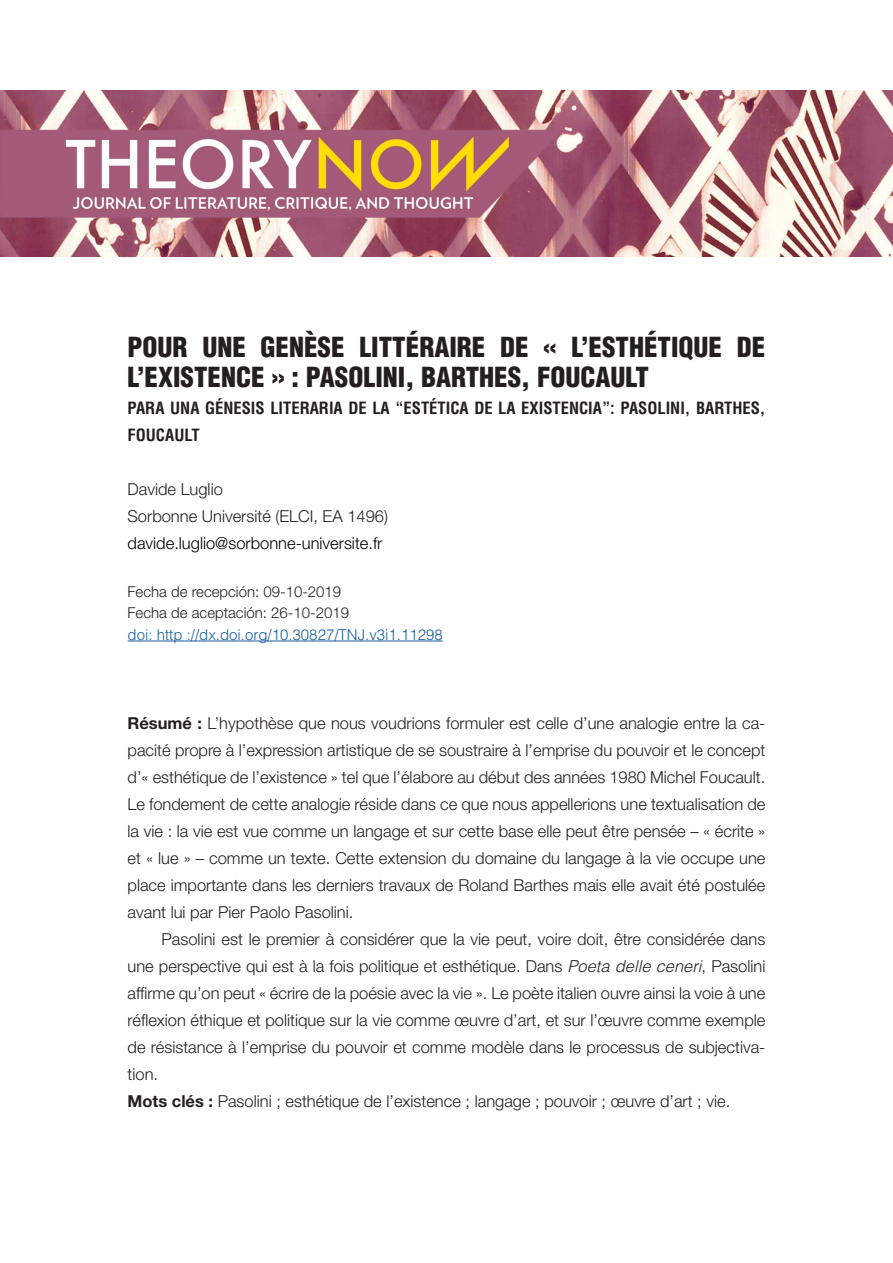
<style>
.page{position:relative;width:893px;height:1263px;background:#fff}
.page>*{position:absolute;margin:0;border:0;box-sizing:border-box;transform-origin:0 0}
.Estilo_de_párrafo_2{font:900 condensed 27px/30px "Helvetica LT Std";color:#231f20}
.texto{font:300 16.5px/27px "Helvetica Neue LT Std";color:#231f20;text-align:justify}
.Estilo_de_párrafo_3{font:700 condensed 16.5px/27px "Helvetica LT Std";color:#231f20}
.texto-2{font:300 16.5px "Helvetica Neue LT Std";color:#000}
.texto-3{font:300 15px "Helvetica Neue LT Std";color:#231f20}
.t1{font:300 15px "Helvetica LT Std";color:#175d9e}
.s1{font-weight:700}
.s2{font-family:"Helvetica LT Std";font-style:italic}
</style>
<div class="page">
<hr style="left:128px;top:641px;width:315px;height:1px;background:#175d9e">
<img style="left:0;top:90px;width:893px;height:167px">
<p class="Estilo_de_párrafo_2" style="left:128px;top:332px;width:639px">POUR UNE GENÈSE LITTÉRAIRE DE « L’ESTHÉTIQUE DE<br>L’EXISTENCE » : PASOLINI, BARTHES, FOUCAULT</p>
<p class="Estilo_de_párrafo_3" style="left:128px;top:395px;width:639px">PARA UNA GÉNESIS LITERARIA DE LA “ESTÉTICA DE LA EXISTENCIA”: PASOLINI, BARTHES,<br>FOUCAULT</p>
<p class="texto" style="left:128px;top:476px;width:97px">Davide Luglio</p>
<p class="texto" style="left:128px;top:503px;width:262px">Sorbonne Université (ELCI, EA 1496)</p>
<p class="texto-2" style="left:128px;top:533px;width:256px">davide.luglio@sorbonne-universite.fr</p>
<p class="texto-3" style="left:128px;top:583px;width:215px">Fecha de recepción: 09-10-2019</p>
<p class="texto-3" style="left:128px;top:604px;width:223px">Fecha de aceptación: 26-10-2019</p>
<p class="t1" style="left:128px;top:625px;width:317px">doi: http ://dx.doi.org/10.30827/TNJ.v3i1.11298</p>
<p class="texto" style="left:128px;top:709px;width:639px"><span class="s1">Résumé :</span> L’hypothèse que nous voudrions formuler est celle d’une analogie entre la ca&shy;pacité propre à l’expression artistique de se soustraire à l’emprise du pouvoir et le concept d’« esthétique de l’existence » tel que l’élabore au début des années 1980 Michel Foucault.<br>Le fondement de cette analogie réside dans ce que nous appellerions une textualisation de la vie : la vie est vue comme un langage et sur cette base elle peut être pensée – « écrite » et « lue » – comme un texte. Cette extension du domaine du langage à la vie occupe une place importante dans les derniers travaux de Roland Barthes mais elle avait été postulée avant lui par Pier Paolo Pasolini.</p>
<p class="texto" style="left:128px;top:925px;width:639px;text-indent:34px">Pasolini est le premier à considérer que la vie peut, voire doit, être considérée dans une perspective qui est à la fois politique et esthétique. Dans <span class="s2">Poeta delle ceneri</span>, Pasolini affirme qu’on peut « écrire de la poésie avec la vie ». Le poète italien ouvre ainsi la voie à une réflexion éthique et politique sur la vie comme œuvre d’art, et sur l’œuvre comme exemple de résistance à l’emprise du pouvoir et comme modèle dans le processus de subjectiva&shy;tion.</p>
<p class="texto" style="left:128px;top:1087px;width:604px"><span class="s1">Mots clés :</span> Pasolini ; esthétique de l’existence ; langage ; pouvoir ; œuvre d’art ; vie.</p>
</div>
